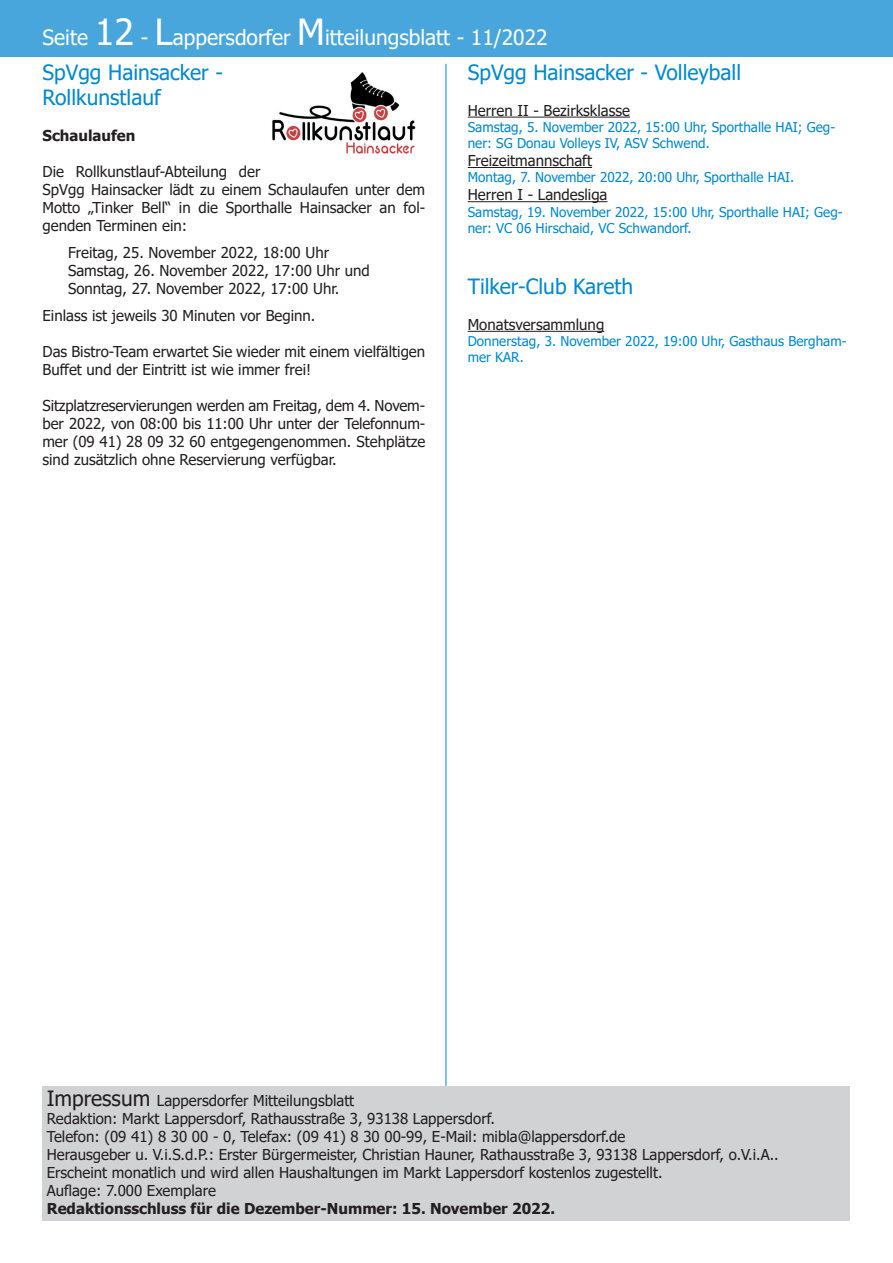
<style>
.page{position:relative;width:893px;height:1263px;background:#fff}
.page>*{position:absolute;margin:0;border:0;box-sizing:border-box;transform-origin:0 0}
.t1{font:21px/34.5px "Tahoma";color:#fff}
.t2{font:21px "Tahoma";color:#0089cf}
.t3{font:15px/18px "Tahoma";color:#231f20}
.t4{font:700 15px "Tahoma";color:#231f20}
.t5{font:13.5px/16.2px "Tahoma";color:#0089cf}
.s1{font-size:36px}
.s2{color:#0089cf}
.s3{font-size:21px}
</style>
<div class="page">
<div style="left:0;top:0;width:893px;height:57px;background:#48a6dc"></div>
<hr style="left:446px;top:64px;width:1px;height:1156px;background:#0089cf">
<div style="left:43px;top:1086px;width:807px;height:134px;background:#d1d2d4"></div>
<hr style="left:468px;top:331px;width:136px;height:1px;background:#231f20">
<hr style="left:468px;top:201px;width:139px;height:1px;background:#231f20">
<hr style="left:468px;top:117px;width:162px;height:1px;background:#231f20">
<hr style="left:468px;top:167px;width:124px;height:1px;background:#231f20">
<img style="left:272px;top:72px;width:144px;height:82px">
<h1 class="t1" style="left:43px;top:22px;width:507px">Seite <span class="s1">12</span> - <span class="s1">L</span>appersdorfer <span class="s1">M</span>itteilungsblatt - 11/2022<br><span class="s2">SpVgg Hainsacker -</span></h1>
<h3 class="t2" style="left:43px;top:83px;width:120px">Rollkunstlauf</h3>
<h5 class="t4" style="left:43px;top:125px;width:94px">Schaulaufen</h5>
<p class="t3" style="left:43px;top:163px;width:384px">Die Rollkunstlauf-Abteilung der<br>SpVgg Hainsacker lädt zu einem Schaulaufen unter dem Motto „Tinker Bell“ in die Sporthalle Hainsacker an fol&shy;genden Terminen ein:</p>
<p class="t3" style="left:68px;top:244px;width:303px">Freitag, 25. November 2022, 18:00 Uhr<br>Samstag, 26. November 2022, 17:00 Uhr und<br>Sonntag, 27. November 2022, 17:00 Uhr.</p>
<p class="t3" style="left:43px;top:307px;width:274px">Einlass ist jeweils 30 Minuten vor Beginn.</p>
<p class="t3" style="left:43px;top:343px;width:384px">Das Bistro-Team erwartet Sie wieder mit einem vielfältigen<br>Buffet und der Eintritt ist wie immer frei!</p>
<p class="t3" style="left:43px;top:397px;width:384px;text-align:justify">Sitzplatzreservierungen werden am Freitag, dem 4. Novem&shy;ber 2022, von 08:00 bis 11:00 Uhr unter der Telefonnum&shy;mer (09 41) 28 09 32 60 entgegengenommen. Stehplätze sind zusätzlich ohne Reservierung verfügbar.</p>
<h3 class="t2" style="left:468px;top:58px;width:275px">SpVgg Hainsacker - Volleyball</h3>
<p class="t3" style="left:468px;top:102px;width:164px">Herren II - Bezirksklasse</p>
<p class="t5" style="left:468px;top:120px;width:369px">Samstag, 5. November 2022, 15:00 Uhr, Sporthalle HAI; Geg&shy;ner: SG Donau Volleys IV, ASV Schwend.</p>
<p class="t3" style="left:468px;top:153px;width:126px">Freizeitmannschaft</p>
<p class="t5" style="left:468px;top:170px;width:328px">Montag, 7. November 2022, 20:00 Uhr, Sporthalle HAI.</p>
<p class="t3" style="left:468px;top:187px;width:141px">Herren I - Landesliga</p>
<p class="t5" style="left:468px;top:204px;width:376px">Samstag, 19. November 2022, 15:00 Uhr, Sporthalle HAI; Geg&shy;ner: VC 06 Hirschaid, VC Schwandorf.</p>
<h3 class="t2" style="left:468px;top:272px;width:167px">Tilker-Club Kareth</h3>
<p class="t3" style="left:468px;top:316px;width:138px">Monatsversammlung</p>
<p class="t5" style="left:468px;top:334px;width:380px">Donnerstag, 3. November 2022, 19:00 Uhr, Gasthaus Bergham&shy;mer KAR.</p>
<p class="t3" style="left:47px;top:1092px;width:309px"><span class="s3">Impressum</span> Lappersdorfer Mitteilungsblatt</p>
<p class="t3" style="left:47px;top:1110px;width:733px">Redaktion: Markt Lappersdorf, Rathausstraße 3, 93138 Lappersdorf.<br>Telefon: (09 41) 8 30 00 - 0, Telefax: (09 41) 8 30 00-99, E-Mail: mibla@lappersdorf.de<br>Herausgeber u. V.i.S.d.P.: Erster Bürgermeister, Christian Hauner, Rathausstraße 3, 93138 Lappersdorf, o.V.i.A..<br>Erscheint monatlich und wird allen Haushaltungen im Markt Lappersdorf kostenlos zugestellt.<br>Auflage: 7.000 Exemplare</p>
<h5 class="t4" style="left:47px;top:1198px;width:510px">Redaktionsschluss für die Dezember-Nummer: 15. November 2022.</h5>
</div>
